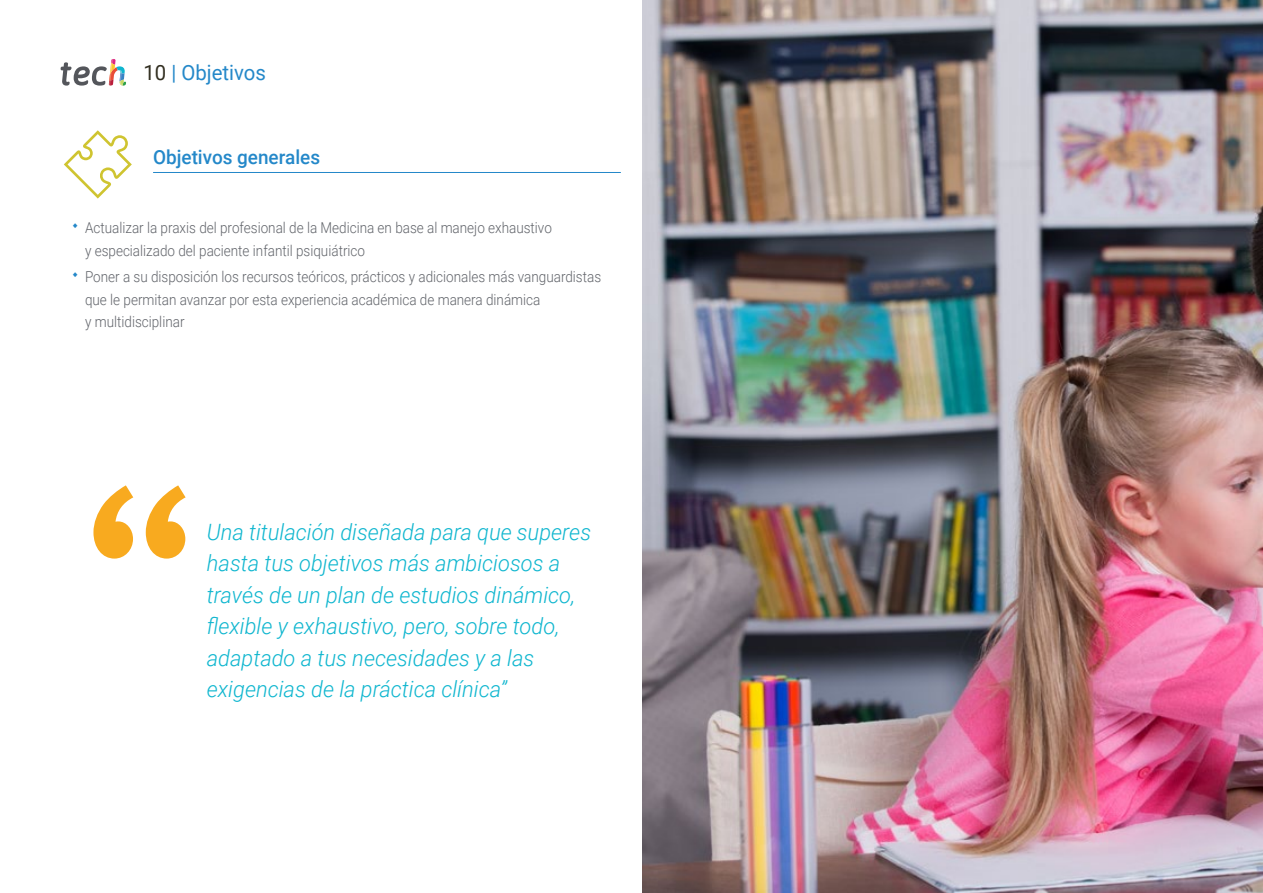
<style>
.page{position:relative;width:1263px;height:893px;background:#fff}
.page>*{position:absolute;margin:0;border:0;box-sizing:border-box;transform-origin:0 0}
.t1{font:italic 300 22.5px/31.5px "Roboto";color:#0fb6cf}
.t2{font:21px "Roboto";color:#2488c9}
.t3{font:500 19.5px "Roboto";color:#2488c9}
.t4{font:300 15px/22.5px "Roboto";color:#61646a;scale:.9 1}
.s1{color:#312e20}
</style>
<div class="page">
<img style="left:642px;top:0;width:621px;height:893px">
<svg style="left:93px;top:485px;width:93px;height:74px"></svg>
<hr style="left:153px;top:172px;width:468px;height:1px;background:#2488c9">
<svg style="left:64px;top:130px;width:68px;height:69px"></svg>
<svg style="left:61px;top:59px;width:65px;height:27px"></svg>
<h2 class="t2" style="left:144px;top:57px;width:124px"><span class="s1">10</span> | Objetivos</h2>
<h3 class="t3" style="left:153px;top:144px;width:169px">Objetivos generales</h3>
<p class="t4" style="left:85px;top:216px;width:520px">Actualizar la praxis del profesional de la Medicina en base al manejo exhaustivo y especializado del paciente infantil psiquiátrico</p>
<p class="t4" style="left:85px;top:265px;width:575px">Poner a su disposición los recursos teóricos, prácticos y adicionales más vanguardistas que le permitan avanzar por esta experiencia académica de manera dinámica<br>y multidisciplinar</p>
<h1 class="t1" style="left:207px;top:515px;width:386px">Una titulación diseñada para que superes hasta tus objetivos más ambiciosos a través de un plan de estudios dinámico, flexible y exhaustivo, pero, sobre todo, adaptado a tus necesidades y a las exigencias de la práctica clínica”</h1>
</div>
